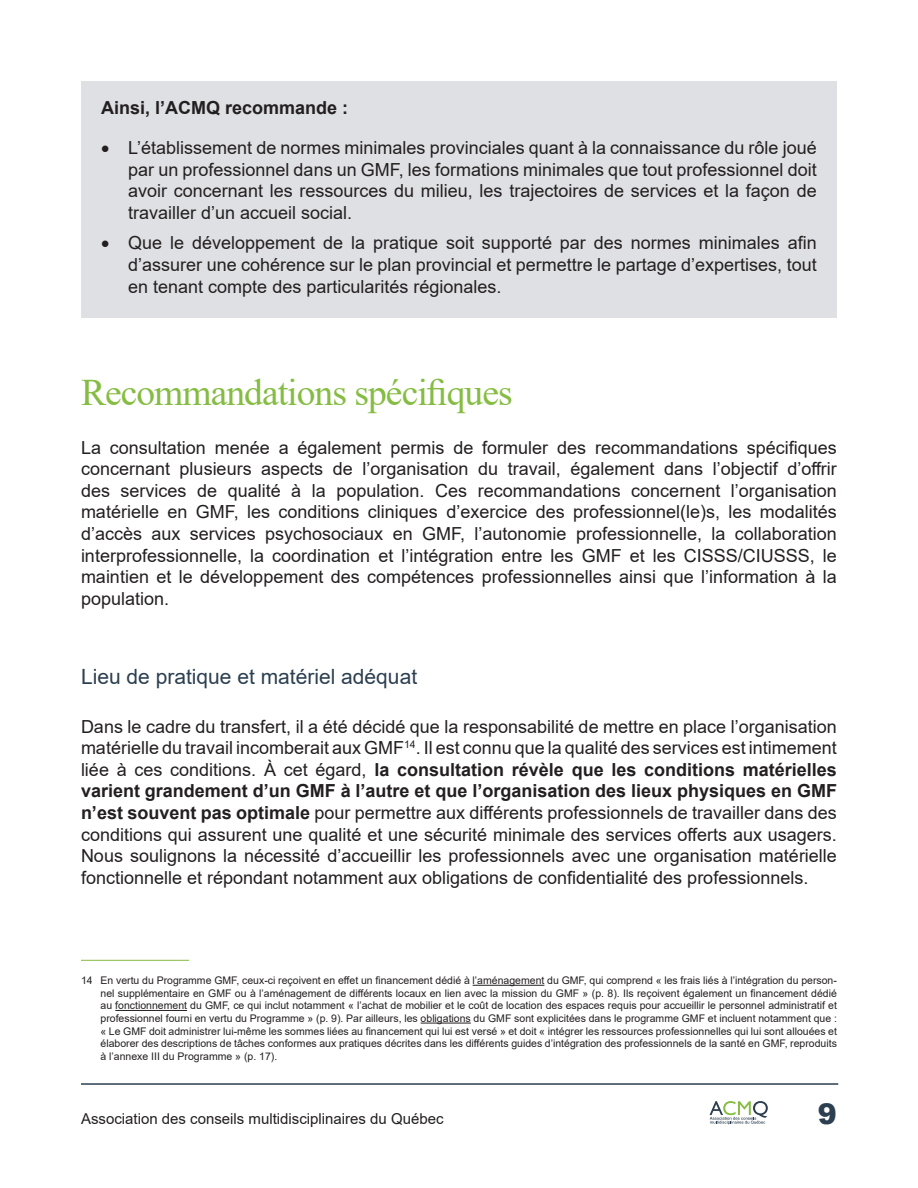
<style>
.page{position:relative;width:918px;height:1188px;background:#fff}
.page>*{position:absolute;margin:0;border:0;box-sizing:border-box;transform-origin:0 0}
.Titre_de_section{font:37.5px "Times New Roman";letter-spacing:-.025em;color:#85bc42}
.t1{font:900 28.5px "Arial";color:#2c3f50}
.Titre_2{font:21px "Arial";color:#2c3f50}
.Paragraph_Style_2{font:18px/21.6px "Arial";color:#231f20;text-align:justify}
.t2{font:700 18px "Arial";color:#231f20}
.t3{font:15px "Arial";color:#231f20}
.Note_de_bas_de_page{font:10.5px/12.6px "Arial";color:#231f20;text-align:justify}
.s1{font-weight:700}
</style>
<div class="page">
<hr style="left:81px;top:1083px;width:757px;height:2px;background:#2c3f50">
<svg style="left:710px;top:1101px;width:58px;height:23px"></svg>
<div style="left:81px;top:81px;width:756px;height:236px;background:#dfe0e3"></div>
<hr style="left:81px;top:960px;width:108px;height:1px;background:#85bc42">
<hr style="left:473px;top:985px;width:71px;height:1px;background:#231f20">
<hr style="left:115px;top:1010px;width:72px;height:1px;background:#231f20">
<hr style="left:421px;top:1023px;width:50px;height:1px;background:#231f20">
<p class="t2" style="left:101px;top:95px;width:249px">Ainsi, l’ACMQ recommande :</p>
<p class="Paragraph_Style_2" style="left:128px;top:137px;width:690px;text-indent:-27px">• L’établissement de normes minimales provinciales quant à la connaissance du rôle joué par un professionnel dans un GMF, les formations minimales que tout professionnel doit avoir concernant les ressources du milieu, les trajectoires de services et la façon de travailler d’un accueil social.</p>
<p class="Paragraph_Style_2" style="left:128px;top:232px;width:690px;text-indent:-27px">• Que le développement de la pratique soit supporté par des normes minimales afin d’assurer une cohérence sur le plan provincial et permettre le partage d’expertises, tout en tenant compte des particularités régionales.</p>
<p class="Titre_de_section" style="left:81px;top:366px;width:433px">Recommandations spécifiques</p>
<p class="Paragraph_Style_2" style="left:81px;top:436px;width:757px">La consultation menée a également permis de formuler des recommandations spécifiques concernant plusieurs aspects de l’organisation du travail, également dans l’objectif d’offrir des services de qualité à la population. Ces recommandations concernent l’organisation matérielle en GMF, les conditions cliniques d’exercice des professionnel(le)s, les modalités d’accès aux services psychosociaux en GMF, l’autonomie professionnelle, la collaboration interprofessionnelle, la coordination et l’intégration entre les GMF et les CISSS/CIUSSS, le maintien et le développement des compétences professionnelles ainsi que l’information à la population.</p>
<p class="Titre_2" style="left:81px;top:662px;width:338px">Lieu de pratique et matériel adéquat</p>
<p class="Paragraph_Style_2" style="left:81px;top:715px;width:757px">Dans le cadre du transfert, il a été décidé que la responsabilité de mettre en place l’organisation matérielle du travail incomberait aux GMF<sup>14</sup>. Il est connu que la qualité des services est intimement liée à ces conditions. À cet égard, <span class="s1">la consultation révèle que les conditions matérielles varient grandement d’un GMF à l’autre et que l’organisation des lieux physiques en GMF n’est souvent pas optimale</span> pour permettre aux différents professionnels de travailler dans des conditions qui assurent une qualité et une sécurité minimale des services offerts aux usagers.<br>Nous soulignons la nécessité d’accueillir les professionnels avec une organisation matérielle fonctionnelle et répondant notamment aux obligations de confidentialité des professionnels.</p>
<p class="Note_de_bas_de_page" style="left:100px;top:974px;width:738px;text-indent:-20px">14 En vertu du Programme GMF, ceux-ci reçoivent en effet un financement dédié à l’aménagement du GMF, qui comprend « les frais liés à l’intégration du person&shy;nel supplémentaire en GMF ou à l’aménagement de différents locaux en lien avec la mission du GMF » (p. 8). Ils reçoivent également un financement dédié au fonctionnement du GMF, ce qui inclut notamment « l’achat de mobilier et le coût de location des espaces requis pour accueillir le personnel administratif et professionnel fourni en vertu du Programme » (p. 9). Par ailleurs, les obligations du GMF sont explicitées dans le programme GMF et incluent notamment que : « Le GMF doit administrer lui-même les sommes liées au financement qui lui est versé » et doit « intégrer les ressources professionnelles qui lui sont allouées et élaborer des descriptions de tâches conformes aux pratiques décrites dans les différents guides d’intégration des professionnels de la santé en GMF, reproduits à l’annexe III du Programme » (p. 17).</p>
<p class="t3" style="left:81px;top:1108px;width:364px">Association des conseils multidisciplinaires du Québec</p>
<h2 class="t1" style="left:818px;top:1093px;width:21px">9</h2>
</div>
